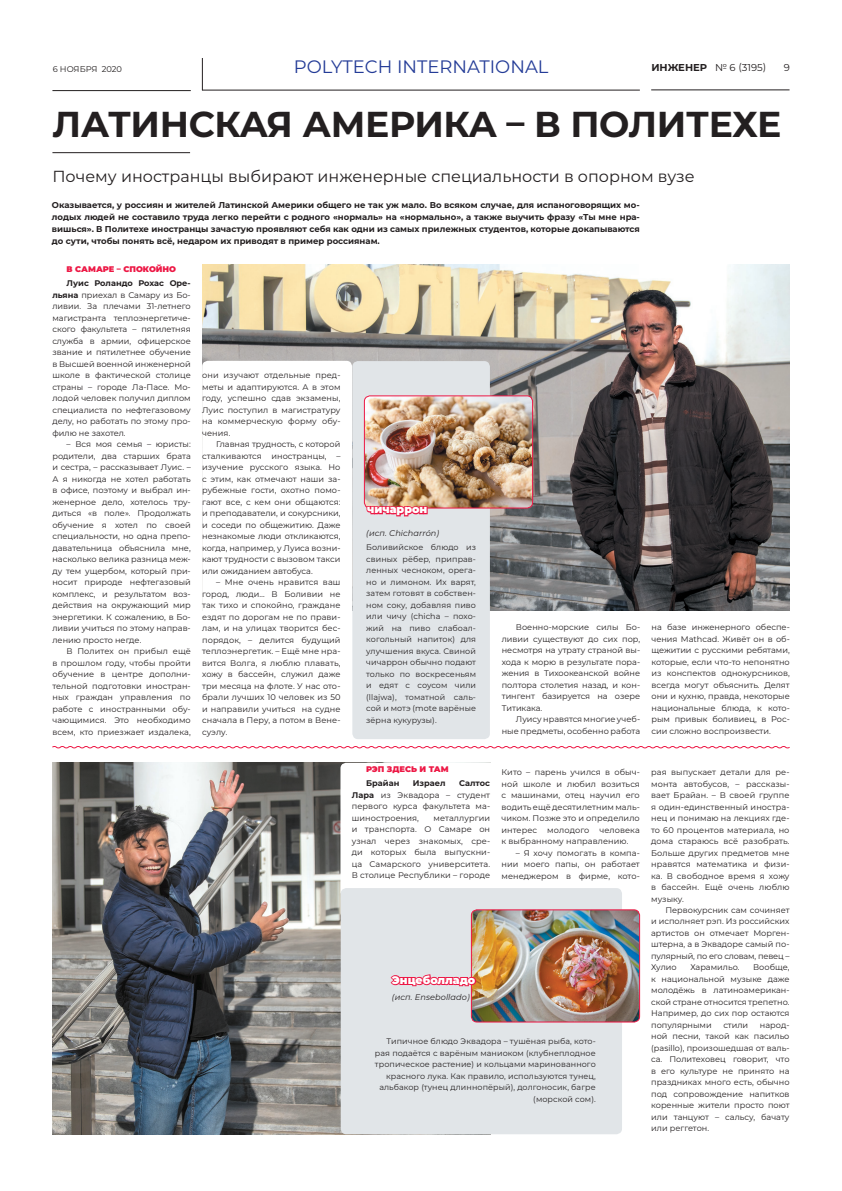
<style>
.page{position:relative;width:842px;height:1191px;background:#fff}
.page>*{position:absolute;margin:0;border:0;box-sizing:border-box;transform-origin:0 0}
.t1{font:700 36px "Montserrat";color:#231f20}
.t2{font:18px "Montserrat";color:#243c97}
.t3{font:16px "Montserrat";color:#231f20}
.t4{font:900 11px "Montserrat";color:#fff}
.t5{font:10px "Montserrat";color:#231f20}
.t6{font:700 10px "Montserrat";color:#231f20}
.t7{font:700 8.5px/12px "Montserrat";color:#231f20;text-align:justify}
.t8{font:8.3px "Montserrat";letter-spacing:-.005em;color:#231f20}
.t9{font:8.2px/11.5px "Montserrat";color:#231f20;text-align:justify}
.t10{font:italic 8.2px "Montserrat";letter-spacing:.01em;color:#231f20}
.t11{font:900 8.2px "Montserrat";color:#ed1845}
.t12{font:700 8.2px "Montserrat";letter-spacing:.01em;color:#231f20}
.t13{font:8px/11.5px "Montserrat";letter-spacing:.01em;color:#231f20;text-align:justify}
.s1{font-weight:700}
</style>
<div class="page">
<hr style="left:202px;top:58px;width:1px;height:32px;background:#231f20">
<hr style="left:202px;top:90px;width:438px;height:1px;background:#231f20">
<hr style="left:52px;top:90px;width:139px;height:1px;background:#231f20">
<hr style="left:651px;top:90px;width:138px;height:1px;background:#231f20">
<hr style="left:52px;top:152px;width:138px;height:1px;background:#231f20">
<img style="left:202px;top:264px;width:588px;height:346px">
<img style="left:53px;top:763px;width:291px;height:371px">
<div style="left:202px;top:361px;width:150px;height:282px;background:#fff;border-radius:6px"></div>
<div style="left:340px;top:763px;width:161px;height:134px;background:#fff;border-radius:6px"></div>
<div style="left:352px;top:361px;width:138px;height:378px;background:#e1e5e8;border-radius:6px"></div>
<img style="left:364px;top:396px;width:169px;height:112px">
<div style="left:364px;top:395px;width:169px;height:113px;border:1px solid #ed1845;border-radius:6px"></div>
<svg style="left:365px;top:503px;width:64px;height:14px"></svg>
<div style="left:341px;top:888px;width:281px;height:246px;background:#e1e5e8;border-radius:6px"></div>
<img style="left:477px;top:911px;width:163px;height:111px">
<div style="left:471px;top:909px;width:169px;height:113px;border:1px solid #ed1845;border-radius:6px"></div>
<svg style="left:390px;top:909px;width:87px;height:114px"></svg>
<svg style="left:52px;top:746px;width:738px;height:3px"></svg>
<p class="t8" style="left:53px;top:63px;width:71px">6 ноября 2020</p>
<h2 class="t2" style="left:294px;top:54px;width:13px">polytec</h2>
<h2 class="t2" style="left:378px;top:54px;width:32px">h international</h2>
<p class="t6" style="left:651px;top:61px;width:17px">Инженер</p>
<p class="t5" style="left:715px;top:61px;width:53px">№ 6 (3195)</p>
<p class="t5" style="left:784px;top:60px;width:8px">9</p>
<h1 class="t1" style="left:52px;top:98px;width:57px">Латинска</h1>
<h1 class="t1" style="left:266px;top:98px;width:93px">я Америка</h1>
<h1 class="t1" style="left:507px;top:98px;width:120px">– в Политехе</h1>
<h3 class="t3" style="left:52px;top:165px;width:644px">Почему иностранцы выбирают инженерные специальности в опорном вузе</h3>
<p class="t7" style="left:52px;top:199px;width:589px">Оказывается, у россиян и жителей Латинской Америки общего не так уж мало. Во всяком случае, для испаноговорящих мо&shy;лодых людей не составило труда легко перейти с родного «нормаль» на «нормально», а также выучить фразу «Ты мне нра&shy;вишься». В Политехе иностранцы зачастую проявляют себя как одни из самых прилежных студентов, которые докапываются до сути, чтобы понять всё, недаром их приводят в пример россиянам.</p>
<p class="t11" style="left:67px;top:263px;width:111px">В Самаре – спокойно</p>
<p class="t9" style="left:52px;top:277px;width:140px;text-indent:14px"><span class="s1">Луис Роландо Рохас Оре&shy;льяна</span> приехал в Самару из Бо&shy;ливии. За плечами 31-летнего магистранта теплоэнергетиче&shy;ского факультета – пятилетняя служба в армии, офицерское звание и пятилетнее обучение в Высшей военной инженерной школе в фактической столице страны – городе Ла-Пасе. Мо&shy;лодой человек получил диплом специалиста по нефтегазовому делу, но работать по этому про&shy;филю не захотел.</p>
<p class="t9" style="left:52px;top:438px;width:140px;text-indent:14px">– Вся моя семья – юристы: родители, два старших брата и сестра, – рассказывает Луис. – А я никогда не хотел работать в офисе, поэтому и выбрал ин&shy;женерное дело, хотелось тру&shy;диться «в поле». Продолжать обучение я хотел по своей специальности, но одна препо&shy;давательница объяснила мне, насколько велика разница меж&shy;ду тем ущербом, который при&shy;носит природе нефтегазовый комплекс, и результатом воз&shy;действия на окружающий мир энергетики. К сожалению, в Бо&shy;ливии учиться по этому направ&shy;лению просто негде.</p>
<p class="t9" style="left:52px;top:645px;width:140px;text-indent:14px">В Политех он прибыл ещё в прошлом году, чтобы пройти обучение в центре дополни&shy;тельной подготовки иностран&shy;ных граждан управления по работе с иностранными обу&shy;чающимися. Это необходимо всем, кто приезжает издалека,</p>
<p class="t9" style="left:202px;top:369px;width:140px">они изучают отдельные пред&shy;меты и адаптируются. А в этом году, успешно сдав экзамены, Луис поступил в магистратуру на коммерческую форму обу&shy;чения.</p>
<p class="t9" style="left:202px;top:438px;width:140px;text-indent:14px">Главная трудность, с которой сталкиваются иностранцы, – изучение русского языка. Н о с этим, как отмечают наши за&shy;рубежные гости, охотно помо&shy;гают все, с кем они общаются: и преподаватели, и сокурсники, и соседи по общежитию. Даже незнакомые люди откликаются, когда, например, у Луиса возни&shy;кают трудности с вызовом такси или ожиданием автобуса.</p>
<p class="t9" style="left:202px;top:576px;width:140px;text-indent:14px">– Мне очень нравится ваш город, люди… В Боливии не так тихо и спокойно, граждане ездят по дорогам не по прави&shy;лам, и на улицах творится бес&shy;порядок, – делится будущий теплоэнергетик. – Ещё мне нра&shy;вится Волга, я люблю плавать, хожу в бассейн, служил даже три месяца на флоте. У нас ото&shy;брали лучших 10 человек из 50 и направили учиться на судне сначала в Перу, а потом в Вене&shy;суэлу.</p>
<h3 class="t4" style="left:367px;top:501px;width:62px">чичаррон</h3>
<p class="t10" style="left:366px;top:527px;width:75px">(исп. Сhicharrón)</p>
<p class="t13" style="left:366px;top:541px;width:111px">Боливийское блюдо из свиных рёбер, приправ&shy;ленных чесноком, орега&shy;но и лимоном. Их варят, затем готовят в собствен&shy;ном соку, добавляя пиво или чичу (сhicha – похо&shy;жий на пиво слабоал&shy;когольный напиток) для улучшения вкуса. Свиной чичаррон обычно подают только по воскресеньям и едят с соусом чили (llajwa), томатной саль&shy;сой и мотэ (mote варёные зёрна кукурузы).</p>
<p class="t9" style="left:651px;top:621px;width:140px">на базе инженерного обеспе&shy;чения Mathcad. Живёт он в об&shy;щежитии с русскими ребятами, которые, если что-то непонятно из конспектов однокурсников, всегда могут объяснить. Делят они и кухню, правда, некоторые национальные блюда, к кото&shy;рым привык боливиец, в Рос&shy;сии сложно воспроизвести.</p>
<p class="t9" style="left:502px;top:621px;width:140px;text-indent:14px">Военно-морские силы Бо&shy;ливии существуют до сих пор, несмотря на утрату страной вы&shy;хода к морю в результате пора&shy;жения в Тихоокеанской войне полтора столетия назад, и кон&shy;тингент базируется на озере Титикака.</p>
<p class="t9" style="left:502px;top:713px;width:140px;text-align:right">Луису нравятся многие учеб&shy;ные предметы, особенно работа</p>
<p class="t11" style="left:366px;top:763px;width:7px">Рэп</p>
<p class="t11" style="left:387px;top:763px;width:63px">здесь и там</p>
<p class="t12" style="left:366px;top:777px;width:35px">Брайан</p>
<p class="t12" style="left:413px;top:777px;width:35px">Израел</p>
<p class="t9" style="left:352px;top:777px;width:140px;text-indent:107px"><span class="s1">Салтос Лара</span> из Эквадора – студент первого курса факультета ма&shy;шиностроения,</p>
<p class="t9" style="left:352px;top:811px;width:140px;text-indent:82px">металлургии и транспорта. О Самаре он узнал через знакомых, сре&shy;ди которых была выпускни&shy;ца Самарского университета.<br>В столице Республики – городе</p>
<p class="t9" style="left:501px;top:766px;width:140px">Кито – парень учился в обыч&shy;ной школе и любил возиться с машинами, отец научил его водить ещё десятилетним маль&shy;чиком. Позже это и определило интерес молодого человека к выбранному направлению.</p>
<p class="t9" style="left:501px;top:846px;width:140px;text-indent:14px">– Я хочу помогать в компа&shy;нии моего папы, он работает менеджером в фирме, кото-</p>
<h3 class="t4" style="left:392px;top:971px;width:85px">Энцеболладо</h3>
<p class="t10" style="left:392px;top:991px;width:79px">(исп. Еnsebollado)</p>
<p class="t13" style="left:375px;top:1035px;width:222px;text-align:right">Типичное блюдо Эквадора – тушёная рыба, кото&shy;рая подаётся с варёным маниоком (клубнеплодное тропическое растение) и кольцами маринованного красного лука. Как правило, используются тунец, альбакор (тунец длиннопёрый), долгоносик, багре (морской сом).</p>
<p class="t9" style="left:651px;top:766px;width:140px">рая выпускает детали для ре&shy;монта автобусов, – рассказы&shy;вает Брайан. – В своей группе я один-единственный иностра&shy;нец и понимаю на лекциях где&shy;то 60 процентов материала, но дома стараюсь всё разобрать.<br>Больше других предметов мне нравятся математика и физи&shy;ка. В свободное время я хожу в бассейн. Ещё очень люблю музыку.</p>
<p class="t9" style="left:651px;top:903px;width:140px;text-indent:14px">Первокурсник сам сочиняет и исполняет рэп. Из российских артистов он отмечает Морген&shy;штерна, а в Эквадоре самый по&shy;пулярный, по его словам, певец – Хулио</p>
<p class="t9" style="left:651px;top:961px;width:140px;text-indent:102px">Вообще, к национальной музыке даже молодёжь в латиноамерикан&shy;ской стране относится трепетно.<br>Например, до сих пор остаются популярными</p>
<p class="t9" style="left:690px;top:961px;width:51px">Харамильо.</p>
<p class="t9" style="left:651px;top:1018px;width:140px;text-indent:109px">народ&shy;ной песни, такой как пасильо (рasillo), произошедшая от валь&shy;са. Политеховец говорит, что в его культуре не принято на праздниках много есть, обычно под сопровождение напитков коренные жители просто поют или танцуют – сальсу, бачату или реггетон.</p>
<p class="t9" style="left:723px;top:1018px;width:26px">стили</p>
</div>
